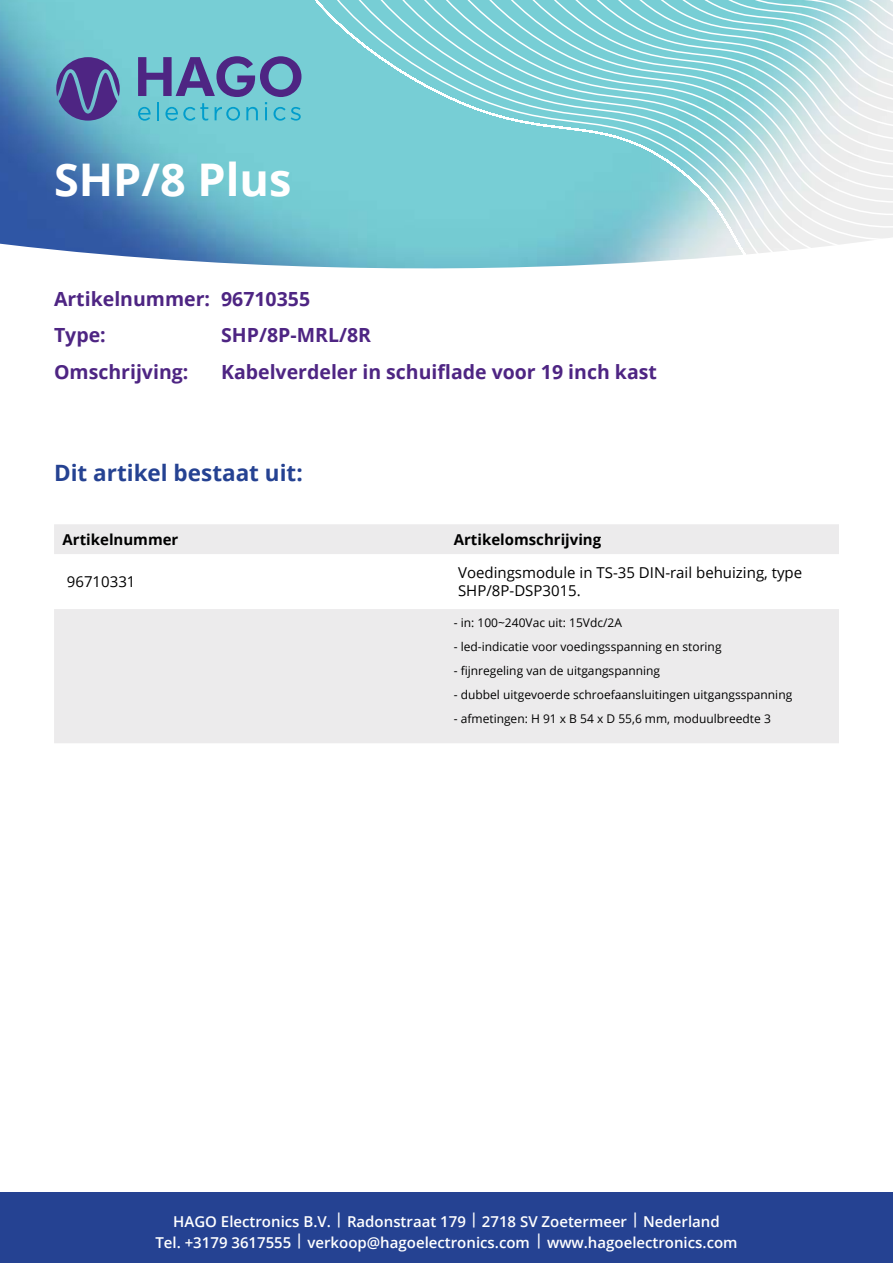
<style>
.page{position:relative;width:893px;height:1263px;background:#fff}
.page>*{position:absolute;margin:0;border:0;box-sizing:border-box;transform-origin:0 0}
.t1{font:700 45px "Open Sans";color:#fff}
.t2{font:700 22.5px "Open Sans";color:#254292}
.t3{font:700 19.5px "Open Sans";color:#4e2583}
.t4{font:600 15px/21.5px "Open Sans";color:#fff;text-align:center}
.t5{font:15px/18px "Open Sans";color:#000}
.t6{font:700 15px "Open Sans";color:#000}
.t7{font:12px "Open Sans";color:#000}
</style>
<div class="page">
<img style="left:0;top:0;width:268px;height:266px">
<svg style="left:268px;top:0;width:625px;height:269px"></svg>
<svg style="left:138px;top:56px;width:163px;height:65px"></svg>
<svg style="left:56px;top:57px;width:64px;height:64px"></svg>
<div style="left:0;top:1192px;width:893px;height:71px;background:#254292"></div>
<svg style="left:54px;top:524px;width:785px;height:219px;fill:#ecebec"></svg>
<h1 class="t1" style="left:54px;top:148px;width:239px">SHP/8 Plus</h1>
<h3 class="t3" style="left:54px;top:285px;width:258px">Artikelnummer: 96710355</h3>
<h3 class="t3" style="left:54px;top:321px;width:53px">Type:</h3>
<h3 class="t3" style="left:221px;top:321px;width:151px">SHP/8P-MRL/8R</h3>
<h3 class="t3" style="left:54px;top:358px;width:136px">Omschrijving:</h3>
<h3 class="t3" style="left:221px;top:358px;width:437px">Kabelverdeler in schuiflade voor 19 inch kast</h3>
<h2 class="t2" style="left:54px;top:457px;width:250px">Dit artikel bestaat uit:</h2>
<p class="t6" style="left:63px;top:529px;width:117px">Artikelnummer</p>
<p class="t6" style="left:454px;top:529px;width:149px">Artikelomschrijving</p>
<p class="t5" style="left:67px;top:572px;width:70px">96710331</p>
<p class="t5" style="left:458px;top:563px;width:346px">Voedingsmodule in TS-35 DIN-rail behuizing, type<br>SHP/8P-DSP3015.</p>
<p class="t7" style="left:454px;top:614px;width:170px">- in: 100~240Vac uit: 15Vdc/2A</p>
<p class="t7" style="left:454px;top:638px;width:269px">- led-indicatie voor voedingsspanning en storing</p>
<p class="t7" style="left:454px;top:662px;width:208px">- fijnregeling van de uitgangspanning</p>
<p class="t7" style="left:454px;top:686px;width:340px">- dubbel uitgevoerde schroefaansluitingen uitgangsspanning</p>
<p class="t7" style="left:454px;top:710px;width:319px">- afmetingen: H 91 x B 54 x D 55,6 mm, moduulbreedte 3</p>
<p class="t4" style="left:155px;top:1210px;width:584px">HAGO Electronics B.V. | Radonstraat 179 | 2718 SV Zoetermeer | Nederland<br>Tel. +3179 3617555 | verkoop@hagoelectronics.com | www.hagoelectronics.com</p>
</div>
